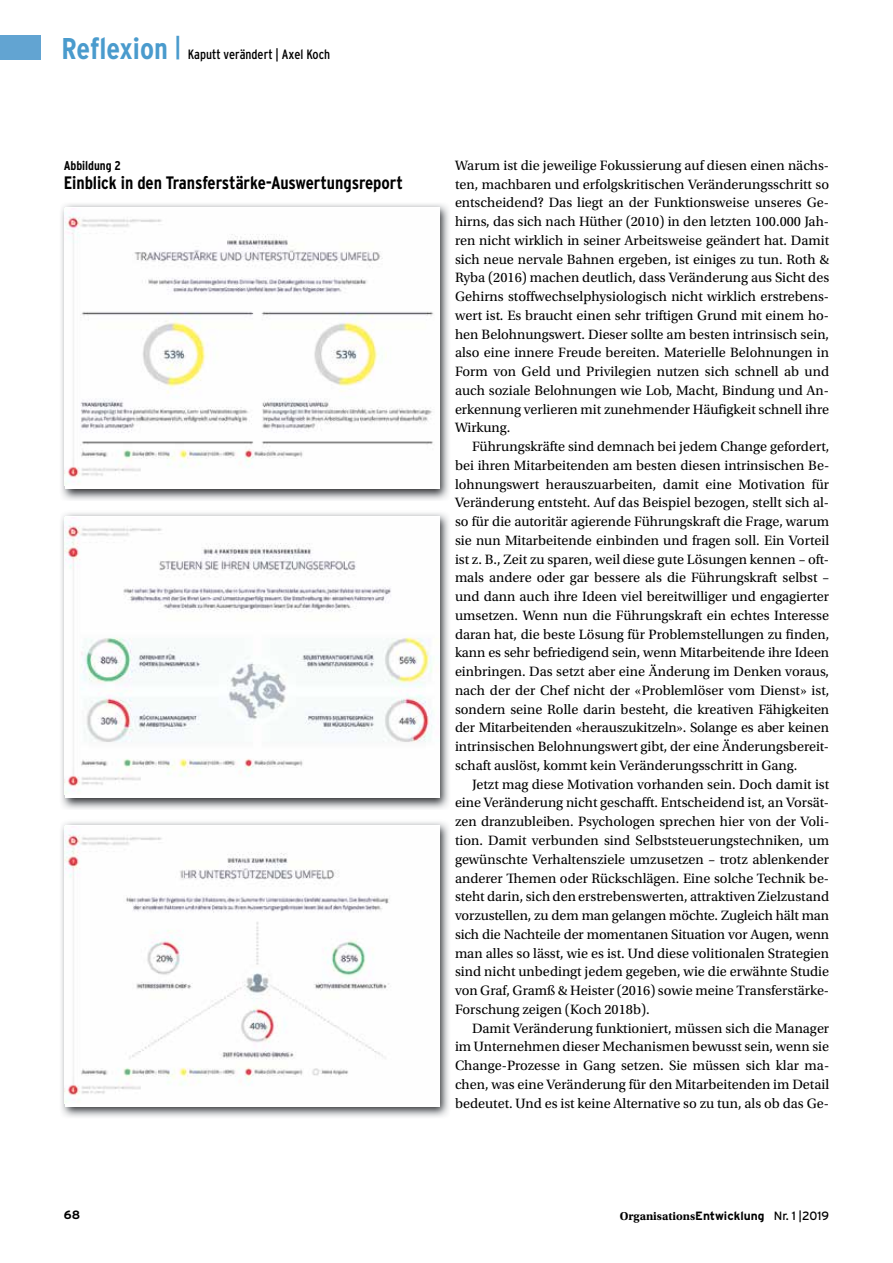
<style>
.page{position:relative;width:893px;height:1263px;background:#fff}
.page>*{position:absolute;margin:0;border:0;box-sizing:border-box;transform-origin:0 0}
.t1{font:700 condensed 18px "Interstate";letter-spacing:-.005em;color:#000}
.t2{font:14.25px/18.8px "Utopia Std";color:#000;text-align:justify}
.t3{font:condensed 13.5px "Interstate";color:#000}
.t4{font:700 condensed 12.75px "Interstate";letter-spacing:-.005em;color:#000}
.t5{font:700 12px "Utopia Std";color:#000}
.t6{font:700 12px "Interstate";color:#000}
.s1{font-weight:700;font-size:30px;color:#4a9bcd}
.s2{font-family:"Interstate"}
.s3{font-family:"Interstate";font-weight:400}
</style>
<div class="page">
<div style="left:0;top:36px;width:41px;height:24px;background:#62a4d2"></div>
<img style="left:61px;top:204px;width:388px;height:296px">
<img style="left:65px;top:209px;width:374px;height:277px">
<img style="left:61px;top:822px;width:388px;height:295px">
<img style="left:65px;top:826px;width:374px;height:277px">
<img style="left:61px;top:513px;width:388px;height:296px">
<div style="left:65px;top:516px;width:374px;height:282px;background:#fff"></div>
<img style="left:65px;top:522px;width:368px;height:271px">
<p class="t3" style="left:62px;top:47px;width:270px"><span class="s1">Reflexion</span> <sup>|</sup> Kaputt verändert | Axel Koch</p>
<p class="t4" style="left:64px;top:158px;width:59px">Abbildung 2</p>
<p class="t1" style="left:64px;top:172px;width:341px">Einblick in den Transferstärke-Auswertungsreport</p>
<p class="t2" style="left:456px;top:156px;width:376px">Warum ist die jeweilige Fokussierung auf diesen einen nächs&shy;ten, machbaren und erfolgskritischen Veränderungsschritt so entscheidend? Das liegt an der Funktionsweise unseres Ge&shy;hirns, das sich nach Hüther (2010) in den letzten 100.000 Jah&shy;ren nicht wirklich in seiner Arbeitsweise geändert hat. Damit sich neue nervale Bahnen ergeben, ist einiges zu tun. Roth &amp; Ryba (2016) machen deutlich, dass Veränderung aus Sicht des Gehirns stoffwechselphysiologisch nicht wirklich erstrebens&shy;wert ist. Es braucht einen sehr triftigen Grund mit einem ho&shy;hen Belohnungswert. Dieser sollte am besten intrinsisch sein, also eine innere Freude bereiten. Materielle Belohnungen in Form von Geld und Privilegien nutzen sich schnell ab und auch soziale Belohnungen wie Lob, Macht, Bindung und An&shy;erkennung verlieren mit zunehmender Häufigkeit schnell ihre Wirkung.</p>
<p class="t2" style="left:456px;top:437px;width:376px;text-indent:17px">Führungskräfte sind demnach bei jedem Change gefordert, bei ihren Mitarbeitenden am besten diesen intrinsischen Be&shy;lohnungswert herauszuarbeiten, damit eine Motivation für Veränderung entsteht. Auf das Beispiel bezogen, stellt sich al&shy;so für die autoritär agierende Führungskraft die Frage, warum sie nun Mitarbeitende einbinden und fragen soll. Ein Vorteil ist z. B., Zeit zu sparen, weil diese gute Lösungen kennen – oft&shy;mals andere oder gar bessere als die Führungskraft selbst – und dann auch ihre Ideen viel bereitwilliger und engagierter umsetzen. Wenn nun die Führungskraft ein echtes Interesse daran hat, die beste Lösung für Problemstellungen zu finden, kann es sehr befriedigend sein, wenn Mitarbeitende ihre Ideen einbringen. Das setzt aber eine Änderung im Denken voraus, nach der der Chef nicht der «Problemlöser vom Dienst» ist, sondern seine Rolle darin besteht, die kreativen Fähigkeiten der Mitarbeitenden «herauszukitzeln». Solange es aber kei nen intrinsischen Belohnungswert gibt, der eine Änderungs be reit&shy;schaft auslöst, kommt kein Veränderungsschritt in Gang.</p>
<p class="t2" style="left:456px;top:775px;width:376px;text-indent:17px">Jetzt mag diese Motivation vorhanden sein. Doch damit ist eine Veränderung nicht geschafft. Entscheidend ist, an Vorsät&shy;zen dranzubleiben. Psychologen sprechen hier von der Voli&shy;tion. Damit verbunden sind Selbststeuerungstechniken, um gewünschte Verhaltensziele umzusetzen – trotz ablenkender anderer Themen oder Rückschlägen. Eine solche Technik be&shy;steht darin, sich den erstrebenswerten, attraktiven Zielzustand vorzustellen, zu dem man gelangen möchte. Zugleich hält man sich die Nachteile der momentanen Situation vor Augen, wenn man alles so lässt, wie es ist. Und diese volitionalen Strategien sind nicht unbedingt jedem gegeben, wie die erwähnte Studie von Graf, Gramß &amp; Heister (2016) sowie meine Transferstärke-Forschung zeigen (Koch 2018b).</p>
<p class="t2" style="left:456px;top:1019px;width:376px;text-indent:17px">Damit Veränderung funktioniert, müssen sich die Manager im Unternehmen dieser Mechanismen bewusst sein, wenn sie Change-Prozesse in Gang setzen. Sie müssen sich klar ma&shy;chen, was eine Veränderung für den Mitarbeitenden im Detail bedeutet. Und es ist keine Alternative so zu tun, als ob das Ge-</p>
<p class="t2" style="left:526px;top:287px;width:6px">f</p>
<p class="t2" style="left:642px;top:794px;width:6px">f</p>
<p class="t6" style="left:64px;top:1208px;width:18px">68</p>
<p class="t5" style="left:620px;top:1209px;width:211px">Organisations<span class="s2">Entwicklung</span> <span class="s3">Nr. 1 |2019</span></p>
</div>
